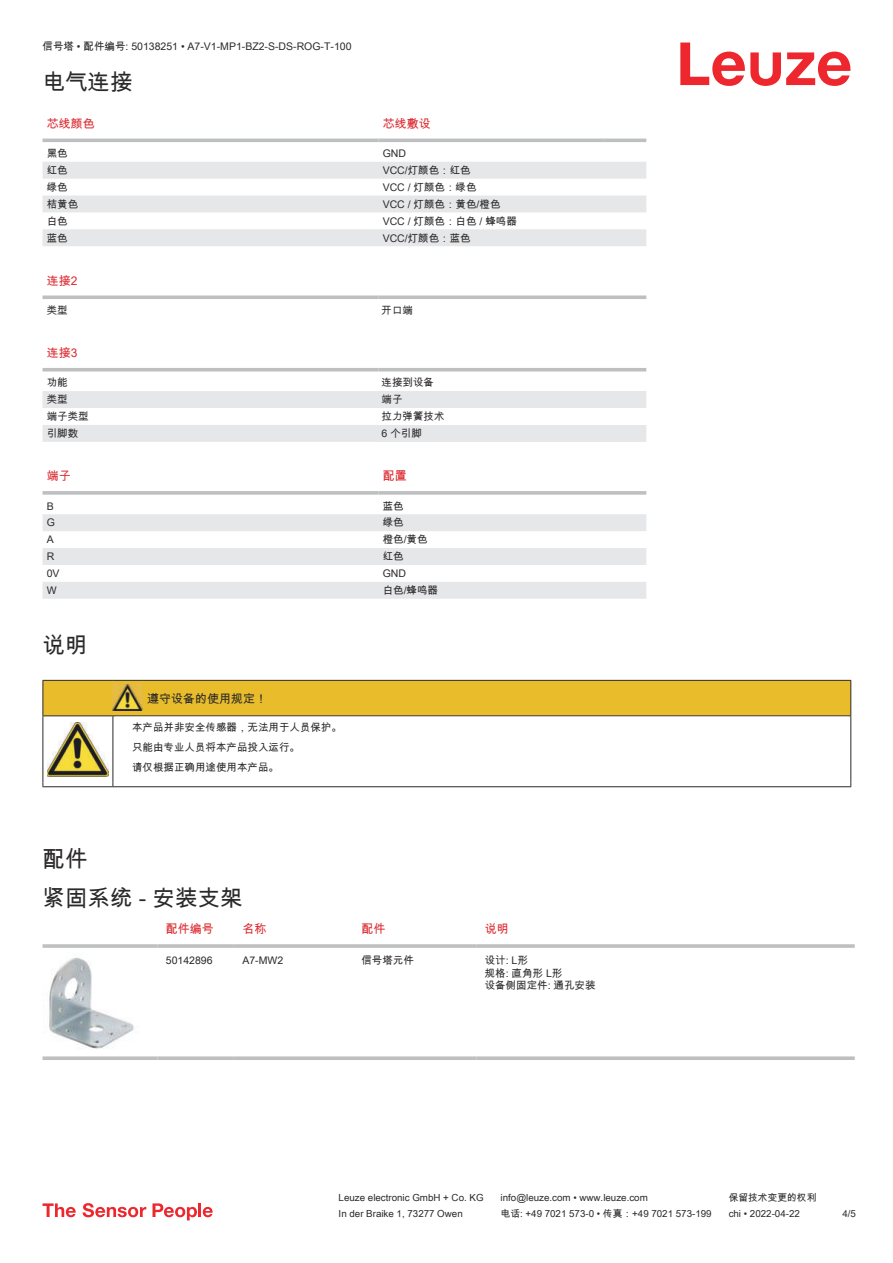
<style>
.page{position:relative;width:893px;height:1263px;background:#fff}
.page>*{position:absolute;margin:0;border:0;box-sizing:border-box;transform-origin:0 0}
.t1{font:22.5px/38.7px "Arial Unicode MS";color:#2b292a}
.t2{font:12px "Arial Unicode MS";color:#db2a30}
.t3{font:12px "Arial Unicode MS";color:#2b292a}
.t4{font:10.5px/12.6px "Arial Unicode MS";color:#2b292a}
.t5{font:9.75px "Arial Unicode MS";color:#2b292a}
</style>
<div class="page">
<svg style="left:680px;top:43px;width:170px;height:43px"></svg>
<svg style="left:43px;top:138px;width:603px;height:1px"></svg>
<svg style="left:43px;top:162px;width:603px;height:84px;fill:#e6e7e9"></svg>
<hr style="left:43px;top:139px;width:335px;height:3px;background:#bdbfc1">
<hr style="left:378px;top:139px;width:226px;height:3px;background:#bdbfc1">
<hr style="left:604px;top:139px;width:42px;height:3px;background:#bdbfc1">
<svg style="left:43px;top:295px;width:335px;height:4px"></svg>
<svg style="left:378px;top:295px;width:268px;height:4px"></svg>
<svg style="left:43px;top:371px;width:603px;height:1px"></svg>
<svg style="left:43px;top:391px;width:335px;height:51px"></svg>
<hr style="left:43px;top:368px;width:335px;height:3px;background:#bdbfc1">
<hr style="left:378px;top:368px;width:268px;height:3px;background:#bdbfc1">
<div style="left:378px;top:391px;width:268px;height:17px;background:#e6e7e9"></div>
<div style="left:378px;top:425px;width:268px;height:17px;background:#e6e7e9"></div>
<svg style="left:43px;top:514px;width:603px;height:85px;fill:#e6e7e9"></svg>
<svg style="left:43px;top:491px;width:335px;height:4px"></svg>
<svg style="left:378px;top:491px;width:268px;height:4px"></svg>
<hr style="left:43px;top:944px;width:114px;height:4px;background:#bdbfc1">
<hr style="left:157px;top:944px;width:77px;height:4px;background:#c7c9ca">
<hr style="left:234px;top:944px;width:119px;height:4px;background:#bdbfc1">
<hr style="left:353px;top:944px;width:123px;height:4px;background:#bdbfc1">
<hr style="left:476px;top:944px;width:379px;height:4px;background:#c7c9ca">
<svg style="left:43px;top:1056px;width:114px;height:4px"></svg>
<svg style="left:157px;top:1056px;width:77px;height:4px"></svg>
<svg style="left:234px;top:1056px;width:119px;height:4px"></svg>
<svg style="left:353px;top:1056px;width:123px;height:4px"></svg>
<svg style="left:476px;top:1056px;width:379px;height:4px;background:#c4c6c7"></svg>
<img style="left:49px;top:957px;width:85px;height:92px">
<svg style="left:43px;top:1203px;width:33px;height:14px"></svg>
<svg style="left:83px;top:1203px;width:63px;height:14px"></svg>
<svg style="left:153px;top:1203px;width:44px;height:17px"></svg>
<hr style="left:198px;top:1203px;width:3px;height:14px;background:#ed272d">
<svg style="left:203px;top:1207px;width:10px;height:10px"></svg>
<hr style="left:43px;top:786px;width:70px;height:1px;background:#2b292a">
<hr style="left:113px;top:786px;width:30px;height:1px;background:#2b292a">
<hr style="left:143px;top:786px;width:708px;height:1px;background:#2b292a">
<svg style="left:43px;top:680px;width:808px;height:106px"></svg>
<p class="t4" style="left:43px;top:40px;width:311px">信号塔 • 配件编号: 50138251 • A7-V1-MP1-BZ2-S-DS-ROG-T-100</p>
<h1 class="t1" style="left:43px;top:62px;width:91px">电气连接</h1>
<p class="t2" style="left:47px;top:115px;width:49px">芯线颜色</p>
<p class="t2" style="left:383px;top:115px;width:49px">芯线敷设</p>
<p class="t4" style="left:47px;top:147px;width:22px">黑色</p>
<p class="t4" style="left:383px;top:147px;width:25px">GND</p>
<p class="t4" style="left:47px;top:164px;width:22px">红色</p>
<p class="t4" style="left:383px;top:164px;width:90px">VCC/灯颜色：红色</p>
<p class="t4" style="left:47px;top:181px;width:22px">绿色</p>
<p class="t4" style="left:383px;top:181px;width:95px">VCC / 灯颜色：绿色</p>
<p class="t4" style="left:47px;top:197px;width:33px">桔黄色</p>
<p class="t4" style="left:383px;top:197px;width:119px">VCC / 灯颜色：黄色/橙色</p>
<p class="t4" style="left:47px;top:214px;width:22px">白色</p>
<p class="t4" style="left:383px;top:214px;width:136px">VCC / 灯颜色：白色 / 蜂鸣器</p>
<p class="t4" style="left:47px;top:231px;width:22px">蓝色</p>
<p class="t4" style="left:383px;top:231px;width:90px">VCC/灯颜色：蓝色</p>
<p class="t2" style="left:47px;top:272px;width:32px">连接2</p>
<p class="t4" style="left:47px;top:304px;width:22px">类型</p>
<p class="t4" style="left:382px;top:304px;width:33px">开口端</p>
<p class="t2" style="left:47px;top:344px;width:32px">连接3</p>
<p class="t4" style="left:47px;top:376px;width:22px">功能</p>
<p class="t4" style="left:382px;top:376px;width:54px">连接到设备</p>
<p class="t4" style="left:47px;top:393px;width:22px">类型</p>
<p class="t4" style="left:382px;top:393px;width:22px">端子</p>
<p class="t4" style="left:47px;top:410px;width:43px">端子类型</p>
<p class="t4" style="left:382px;top:410px;width:64px">拉力弹簧技术</p>
<p class="t4" style="left:47px;top:427px;width:33px">引脚数</p>
<p class="t4" style="left:382px;top:427px;width:42px">6 个引脚</p>
<p class="t2" style="left:47px;top:467px;width:25px">端子</p>
<p class="t2" style="left:383px;top:467px;width:25px">配置</p>
<p class="t4" style="left:47px;top:499px;width:9px">B</p>
<p class="t4" style="left:383px;top:499px;width:22px">蓝色</p>
<p class="t4" style="left:47px;top:516px;width:10px">G</p>
<p class="t4" style="left:383px;top:516px;width:22px">绿色</p>
<p class="t4" style="left:47px;top:533px;width:9px">A</p>
<p class="t4" style="left:383px;top:533px;width:46px">橙色/黄色</p>
<p class="t4" style="left:47px;top:550px;width:9px">R</p>
<p class="t4" style="left:383px;top:550px;width:22px">红色</p>
<p class="t4" style="left:47px;top:567px;width:14px">0V</p>
<p class="t4" style="left:383px;top:567px;width:25px">GND</p>
<p class="t4" style="left:47px;top:584px;width:11px">W</p>
<p class="t4" style="left:383px;top:584px;width:57px">白色/蜂鸣器</p>
<h1 class="t1" style="left:43px;top:625px;width:46px">说明</h1>
<p class="t3" style="left:147px;top:690px;width:121px">遵守设备的使用规定！</p>
<p class="t4" style="left:132px;top:716px;width:211px;line-height:20.2px">本产品并非安全传感器，无法用于人员保护。只能由专业人员将本产品投入运行。<br>请仅根据正确用途使用本产品。</p>
<h1 class="t1" style="left:43px;top:839px;width:202px">配件<br>紧固系统 - 安装支架</h1>
<p class="t2" style="left:166px;top:920px;width:49px">配件编号</p>
<p class="t2" style="left:242px;top:920px;width:25px">名称</p>
<p class="t2" style="left:361px;top:920px;width:25px">配件</p>
<p class="t2" style="left:485px;top:920px;width:25px">说明</p>
<p class="t4" style="left:166px;top:954px;width:48px">50142896</p>
<p class="t4" style="left:242px;top:954px;width:42px">A7-MW2</p>
<p class="t4" style="left:361px;top:954px;width:54px">信号塔元件</p>
<p class="t4" style="left:485px;top:954px;width:112px">设计: L形<br>规格: 直角形 L形<br>设备侧固定件: 通孔安装</p>
<p class="t5" style="left:339px;top:1191px;width:146px">Leuze electronic GmbH + Co. KG</p>
<p class="t5" style="left:501px;top:1191px;width:149px">info@leuze.com • www.leuze.com</p>
<p class="t5" style="left:729px;top:1191px;width:89px">保留技术变更的权利</p>
<p class="t5" style="left:339px;top:1206px;width:126px">In der Braike 1, 73277 Owen</p>
<p class="t5" style="left:501px;top:1206px;width:212px">电话: +49 7021 573-0 • 传真：+49 7021 573-199</p>
<p class="t5" style="left:729px;top:1206px;width:73px">chi • 2022-04-22</p>
<p class="t5" style="left:842px;top:1206px;width:15px">4 /5</p>
</div>
